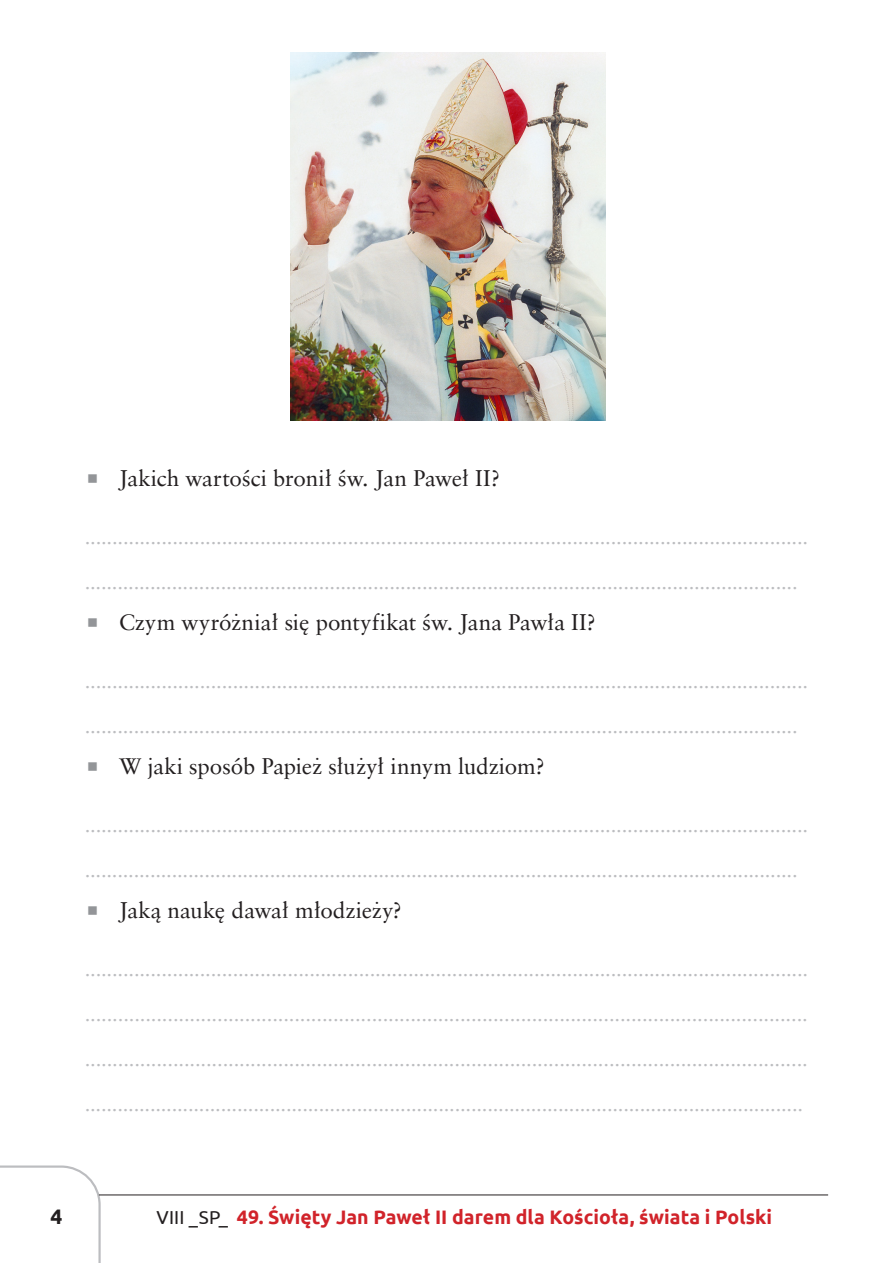
<style>
.page{position:relative;width:893px;height:1263px;background:#fff}
.page>*{position:absolute;margin:0;border:0;box-sizing:border-box;transform-origin:0 0}
.t1{font:22.5px "Class Garmnd EU Normal";letter-spacing:.005em;color:#231f20}
.t2{font:700 21px "Ubuntu";color:#231f20}
.Tekst_G_KULKAT{font:19.5px "Class Garmnd EU Normal";color:#bcbdc0}
.t3{font:700 19.5px "Ubuntu";color:#d1232a}
.s1{font-weight:400;font-size:18.75px;color:#231f20}
</style>
<div class="page">
<svg style="left:0;top:1165px;width:101px;height:98px"></svg>
<hr style="left:99px;top:1195px;width:729px;height:1px;background:#231f20">
<img style="left:290px;top:52px;width:316px;height:368px">
<p class="t1" style="left:119px;top:464px;width:383px">Jakich wartości bronił św. Jan Paweł II?</p>
<p class="Tekst_G_KULKAT" style="left:85px;top:525px;width:725px">....................................................................................................................................</p>
<p class="Tekst_G_KULKAT" style="left:85px;top:570px;width:714px">...................................................................................................................................</p>
<p class="t1" style="left:119px;top:608px;width:479px">Czym wyróżniał się pontyfikat św. Jana Pawła II?</p>
<p class="Tekst_G_KULKAT" style="left:85px;top:669px;width:725px">....................................................................................................................................</p>
<p class="Tekst_G_KULKAT" style="left:85px;top:714px;width:714px">...................................................................................................................................</p>
<p class="t1" style="left:119px;top:752px;width:427px">W jaki sposób Papież służył innym ludziom?</p>
<p class="Tekst_G_KULKAT" style="left:85px;top:813px;width:725px">....................................................................................................................................</p>
<p class="Tekst_G_KULKAT" style="left:85px;top:858px;width:714px">...................................................................................................................................</p>
<p class="t1" style="left:119px;top:896px;width:285px">Jaką naukę dawał młodzieży?</p>
<p class="Tekst_G_KULKAT" style="left:85px;top:957px;width:725px">....................................................................................................................................</p>
<p class="Tekst_G_KULKAT" style="left:85px;top:1002px;width:724px">...................................................................................................................................</p>
<p class="Tekst_G_KULKAT" style="left:85px;top:1047px;width:724px">...................................................................................................................................</p>
<p class="Tekst_G_KULKAT" style="left:85px;top:1092px;width:720px">....................................................................................................................................</p>
<p class="t2" style="left:50px;top:1204px;width:13px">4</p>
<p class="t3" style="left:157px;top:1205px;width:617px"><span class="s1">VIII _SP_</span> 49. Święty Jan Paweł II darem dla Kościoła, świata i Polski</p>
</div>
